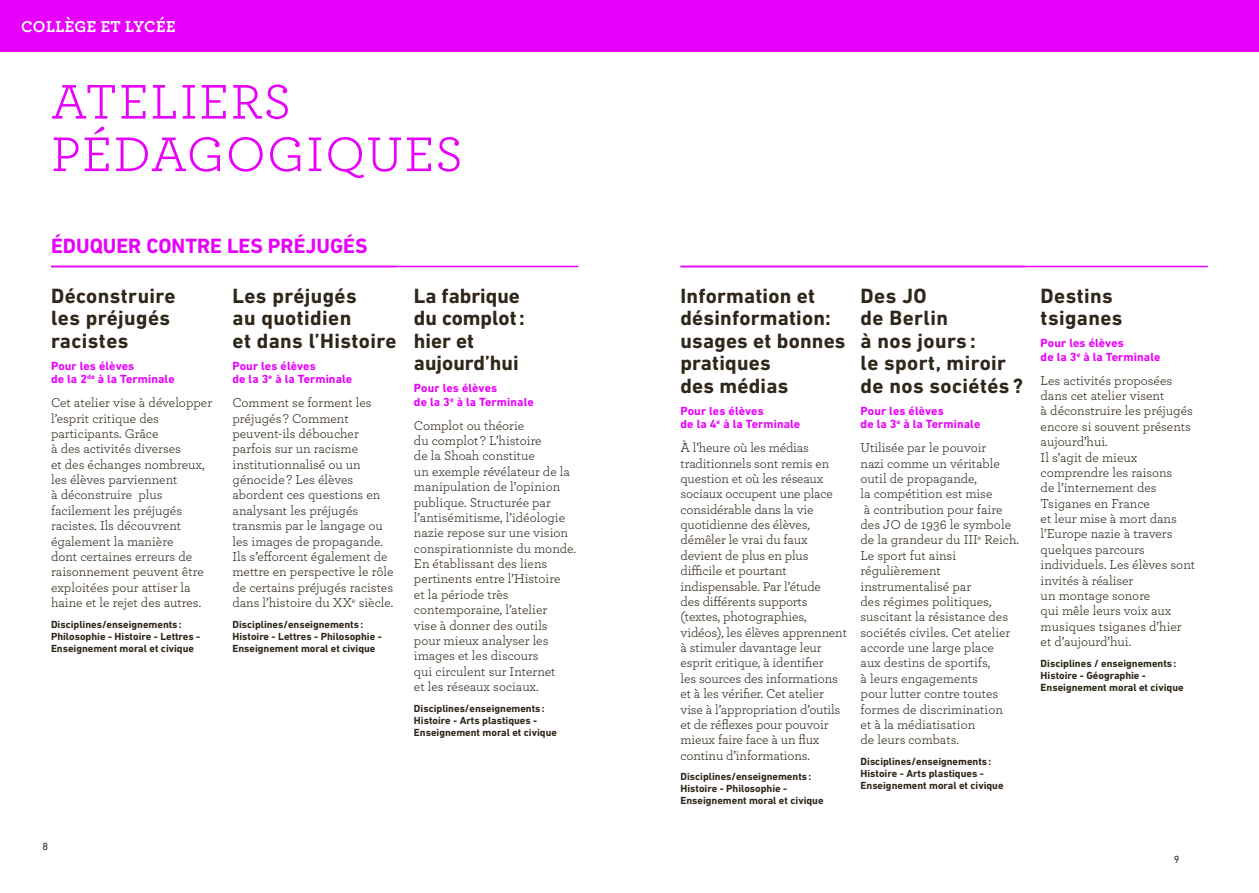
<style>
.page{position:relative;width:1259px;height:893px;background:#fff}
.page>*{position:absolute;margin:0;border:0;box-sizing:border-box;transform-origin:0 0}
.t1{font:51px/52.5px "Archer";letter-spacing:.025em;color:#e700fa}
.t2{font:700 21px/22.5px "DIN Next LT Pro";letter-spacing:.02em;color:#30271b}
.t3{font:700 21px/22.5px "DIN Next LT Pro";color:#30271b}
.t4{font:700 21px "DIN Next LT Pro";color:#e700fa}
.t5{font:700 16.5px "Archer";letter-spacing:.025em;color:#fff}
.t6{font:13.5px/15.5px "Archer";color:#30271b}
.t7{font:700 12px/13.5px "DIN Next LT Pro";letter-spacing:.01em;color:#e700fa}
.t8{font:700 10.5px/12px "DIN Next LT Pro";color:#30271b}
.t9{font:10.5px "DIN Next LT Pro";color:#30271b}
</style>
<div class="page">
<div style="left:0;top:0;width:629px;height:51px;background:#e700fa"></div>
<div style="left:629px;top:0;width:630px;height:51px;background:#e700fa"></div>
<hr style="left:51px;top:266px;width:527px;height:1px;background:#e700fa">
<hr style="left:680px;top:266px;width:528px;height:1px;background:#e700fa">
<p class="t5" style="left:21px;top:14px;width:156px">COLLÈGE ET LYCÉE</p>
<h1 class="t1" style="left:51px;top:73px;width:413px">ATELIERS<br>PÉDAGOGIQUES</h1>
<h2 class="t4" style="left:51px;top:234px;width:318px">ÉDUQUER CONTRE LES PRÉJUGÉS</h2>
<h2 class="t2" style="left:51px;top:284px;width:126px">Déconstruire les préjugés racistes</h2>
<p class="t7" style="left:51px;top:359px;width:125px">Pour les élèves<br>de la 2<sup>de</sup> à la Terminale</p>
<p class="t6" style="left:51px;top:394px;width:163px">Cet atelier vise à développer l’esprit critique des participants. Grâce<br>à des activités diverses<br>et des échanges nombreux, les élèves parviennent<br>à déconstruire plus facilement les préjugés racistes. Ils découvrent également la manière<br>dont certaines erreurs de raisonnement peuvent être exploitées pour attiser la haine et le rejet des autres.</p>
<p class="t8" style="left:51px;top:618px;width:151px">Disciplines/enseignements:<br>Philosophie - Histoire - Lettres -<br>Enseignement moral et civique</p>
<h2 class="t2" style="left:232px;top:284px;width:165px">Les préjugés<br>au quotidien<br>et dans l’Histoire</h2>
<p class="t7" style="left:232px;top:359px;width:121px">Pour les élèves<br>de la 3<sup>e</sup> à la Terminale</p>
<p class="t6" style="left:232px;top:394px;width:162px">Comment se forment les préjugés ? Comment peuvent-ils déboucher parfois sur un racisme institutionnalisé ou un génocide ? Les élèves abordent ces questions en analysant les préjugés transmis par le langage ou les images de propagande.<br>Ils s’efforcent également de mettre en perspective le rôle de certains préjugés racistes dans l’histoire du XX<sup>e</sup> siècle.</p>
<p class="t8" style="left:232px;top:618px;width:151px">Disciplines/enseignements:<br>Histoire - Lettres - Philosophie -<br>Enseignement moral et civique</p>
<h2 class="t3" style="left:414px;top:284px;width:112px">La fabrique du complot: hier et aujourd’hui</h2>
<p class="t7" style="left:414px;top:381px;width:121px">Pour les élèves<br>de la 3<sup>e</sup> à la Terminale</p>
<p class="t6" style="left:414px;top:417px;width:163px">Complot ou théorie<br>du complot ? L’histoire<br>de la Shoah constitue<br>un exemple révélateur de la manipulation de l’opinion publique. Structurée par l’antisémitisme, l’idéologie nazie repose sur une vision conspirationniste du monde.<br>En établissant des liens pertinents entre l’Histoire<br>et la période très contemporaine, l’atelier<br>vise à donner des outils pour mieux analyser les images et les discours<br>qui circulent sur Internet<br>et les réseaux sociaux.</p>
<p class="t8" style="left:414px;top:702px;width:144px">Disciplines/enseignements:<br>Histoire - Arts plastiques -<br>Enseignement moral et civique</p>
<p class="t9" style="left:43px;top:841px;width:7px">8</p>
<h2 class="t2" style="left:680px;top:284px;width:166px">Information et désinformation: usages et bonnes pratiques<br>des médias</h2>
<p class="t7" style="left:680px;top:404px;width:121px">Pour les élèves<br>de la 4<sup>e</sup> à la Terminale</p>
<p class="t6" style="left:680px;top:439px;width:168px">À l’heure où les médias traditionnels sont remis en question et où les réseaux sociaux occupent une place considérable dans la vie quotidienne des élèves, démêler le vrai du faux devient de plus en plus difficile et pourtant indispensable. Par l’étude<br>des différents supports (textes, photographies, vidéos), les élèves apprennent à stimuler davantage leur esprit critique, à identifier<br>les sources des informations et à les vérifier. Cet atelier vise à l’appropriation d’outils et de réflexes pour pouvoir mieux faire face à un flux continu d’informations.</p>
<p class="t8" style="left:680px;top:771px;width:144px">Disciplines/enseignements:<br>Histoire - Philosophie -<br>Enseignement moral et civique</p>
<h2 class="t2" style="left:860px;top:284px;width:164px">Des JO<br>de Berlin<br>à nos jours :<br>le sport, miroir de nos sociétés ?</h2>
<p class="t7" style="left:860px;top:404px;width:121px">Pour les élèves<br>de la 3<sup>e</sup> à la Terminale</p>
<p class="t6" style="left:860px;top:439px;width:160px">Utilisée par le pouvoir<br>nazi comme un véritable outil de propagande,<br>la compétition est mise<br>à contribution pour faire des JO de 1936 le symbole de la grandeur du III<sup>e</sup> Reich.<br>Le sport fut ainsi régulièrement instrumentalisé par<br>des régimes politiques, suscitant la résistance des sociétés civiles. Cet atelier accorde une large place<br>aux destins de sportifs,<br>à leurs engagements<br>pour lutter contre toutes formes de discrimination<br>et à la médiatisation<br>de leurs combats.</p>
<p class="t8" style="left:860px;top:755px;width:144px">Disciplines/enseignements:<br>Histoire - Arts plastiques -<br>Enseignement moral et civique</p>
<h2 class="t2" style="left:1040px;top:284px;width:83px">Destins tsiganes</h2>
<p class="t7" style="left:1040px;top:336px;width:121px">Pour les élèves<br>de la 3<sup>e</sup> à la Terminale</p>
<p class="t6" style="left:1040px;top:372px;width:156px">Les activités proposées dans cet atelier visent<br>à déconstruire les préjugés encore si souvent présents aujourd’hui.<br>Il s’agit de mieux comprendre les raisons<br>de l’internement des<br>Tsiganes en France<br>et leur mise à mort dans l’Europe nazie à travers quelques parcours individuels. Les élèves sont invités à réaliser<br>un montage sonore<br>qui mêle leurs voix aux musiques tsiganes d’hier et d’aujourd’hui.</p>
<p class="t8" style="left:1040px;top:657px;width:144px">Disciplines / enseignements:<br>Histoire - Géographie -<br>Enseignement moral et civique</p>
<p class="t9" style="left:1174px;top:854px;width:7px">9</p>
</div>
